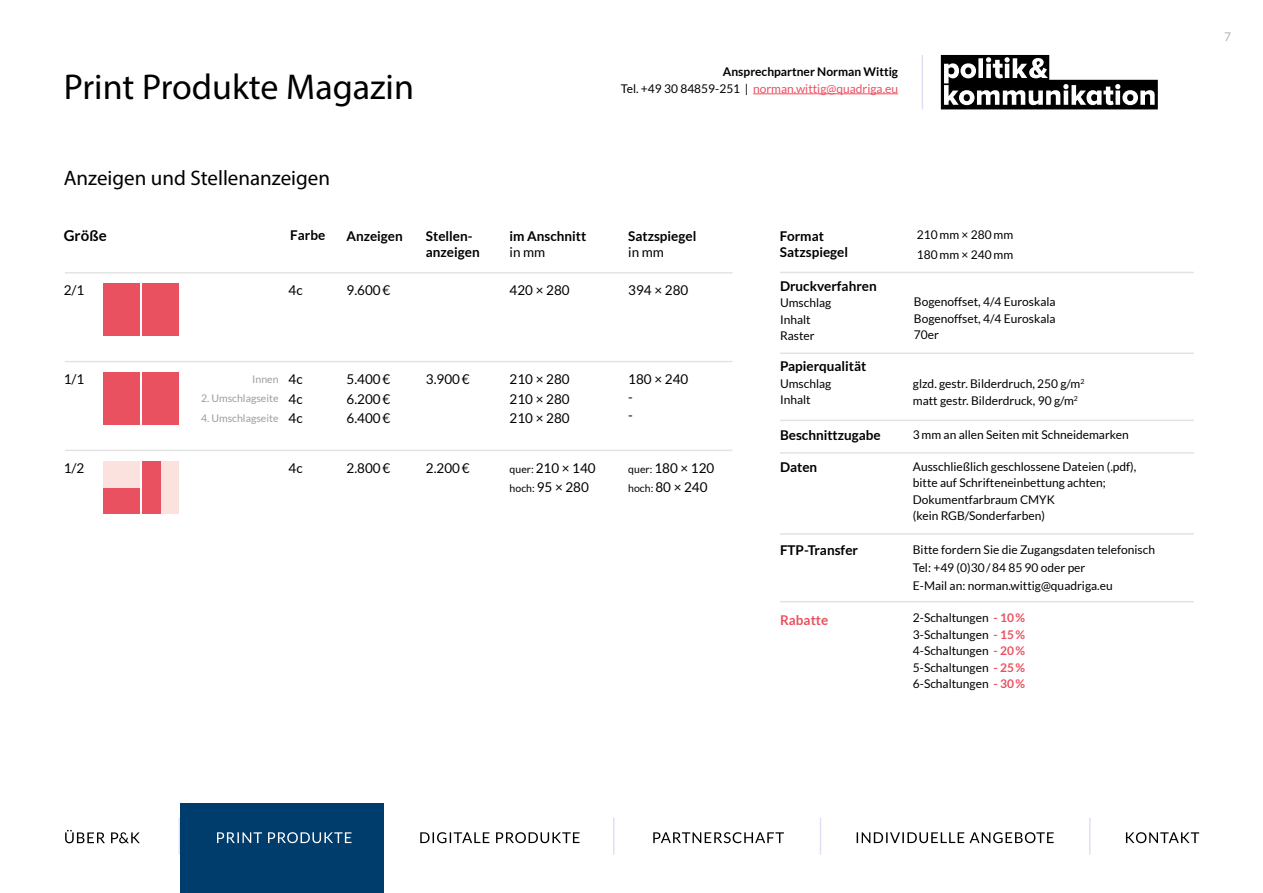
<style>
.page{position:relative;width:1263px;height:893px;background:#fff}
.page>*{position:absolute;margin:0;border:0;box-sizing:border-box;transform-origin:0 0}
.t1{font:36px "Myriad Pro";color:#000}
.t2{font:21px "Myriad Pro";color:#000}
.t3{font:700 15px "Lato";color:#000}
.t4{font:13.5px/19.5px "Lato";color:#000;text-align:justify}
.t5{font:700 13.5px/16.5px "Lato";color:#000}
.t6{font:700 13.5px "Lato";color:#ea5160}
.t7{font:12px/16.5px "Lato";color:#000}
.t8{font:12px "Lato";color:#ea5160}
.t9{font:700 12px "Lato";color:#000}
.t10{font:12px "Lato";color:#b2b2b2}
.t11{font:10.5px "Lato";color:#9d9d9c}
.s1{color:#000}
.s2{font-size:10.5px}
.s3{font-weight:700;color:#ea5160}
</style>
<div class="page">
<hr style="left:921px;top:55px;width:2px;height:54px;background:#e0e0f4">
<hr style="left:753px;top:93px;width:145px;height:1px;background:#ea5160">
<svg style="left:857px;top:832px;width:197px;height:11px"></svg>
<svg style="left:1126px;top:832px;width:73px;height:11px"></svg>
<hr style="left:613px;top:817px;width:1px;height:38px;background:#e0e0f4">
<hr style="left:820px;top:817px;width:1px;height:38px;background:#e0e0f4">
<hr style="left:1089px;top:817px;width:1px;height:38px;background:#e0e0f4">
<hr style="left:179px;top:817px;width:1px;height:38px;background:#e0e0f4">
<svg style="left:420px;top:832px;width:159px;height:11px"></svg>
<div style="left:180px;top:804px;width:203px;height:89px;background:#003c6c"></div>
<svg style="left:217px;top:832px;width:134px;height:11px"></svg>
<svg style="left:653px;top:832px;width:131px;height:11px"></svg>
<svg style="left:65px;top:830px;width:75px;height:13px"></svg>
<svg style="left:941px;top:55px;width:217px;height:54px"></svg>
<hr style="left:65px;top:361px;width:667px;height:1px;background:#e4e3e3">
<hr style="left:65px;top:272px;width:667px;height:2px;background:#e4e3e3">
<hr style="left:65px;top:450px;width:667px;height:1px;background:#e4e3e3">
<div style="left:103px;top:462px;width:37px;height:52px;background:#ea5160"></div>
<div style="left:103px;top:462px;width:37px;height:26px;background:#fce2df"></div>
<div style="left:142px;top:462px;width:37px;height:52px;background:#ea5160"></div>
<div style="left:161px;top:462px;width:18px;height:52px;background:#fce2df"></div>
<div style="left:103px;top:284px;width:37px;height:52px;background:#ea5160"></div>
<div style="left:142px;top:284px;width:37px;height:52px;background:#ea5160"></div>
<div style="left:103px;top:373px;width:37px;height:52px;background:#ea5160"></div>
<div style="left:142px;top:373px;width:37px;height:52px;background:#ea5160"></div>
<hr style="left:780px;top:272px;width:414px;height:1px;background:#e4e3e3">
<hr style="left:780px;top:352px;width:414px;height:2px;background:#e4e3e3">
<hr style="left:780px;top:420px;width:414px;height:1px;background:#e4e3e3">
<hr style="left:780px;top:452px;width:414px;height:2px;background:#e4e3e3">
<hr style="left:780px;top:533px;width:414px;height:2px;background:#e4e3e3">
<hr style="left:780px;top:601px;width:414px;height:1px;background:#e4e3e3">
<p class="t9" style="left:723px;top:66px;width:177px">Ansprechpartner Norman Wittig</p>
<h1 class="t1" style="left:64px;top:69px;width:352px">Print Produkte Magazin</h1>
<p class="t8" style="left:621px;top:82px;width:279px"><span class="s1">Tel. +49 30 84859-251 |</span> norman.wittig@quadriga.eu</p>
<h2 class="t2" style="left:64px;top:168px;width:268px">Anzeigen und Stellenanzeigen</h2>
<p class="t3" style="left:64px;top:227px;width:45px">Größe</p>
<p class="t4" style="left:64px;top:280px;width:22px">2/1</p>
<p class="t5" style="left:290px;top:227px;width:37px">Farbe</p>
<p class="t4" style="left:289px;top:280px;width:16px">4c</p>
<p class="t5" style="left:346px;top:228px;width:58px">Anzeigen</p>
<p class="t4" style="left:347px;top:280px;width:45px">9.600€</p>
<p class="t5" style="left:426px;top:228px;width:55px">Stellen&shy;anzeigen</p>
<p class="t5" style="left:510px;top:228px;width:78px">im Anschnitt</p>
<p class="t4" style="left:510px;top:243px;width:37px">in mm</p>
<p class="t4" style="left:510px;top:280px;width:62px">420 × 280</p>
<p class="t5" style="left:628px;top:228px;width:70px">Satzspiegel</p>
<p class="t4" style="left:628px;top:243px;width:37px">in mm</p>
<p class="t4" style="left:628px;top:280px;width:62px">394 × 280</p>
<p class="t4" style="left:64px;top:370px;width:22px">1/1</p>
<p class="t11" style="left:252px;top:373px;width:28px">Innen</p>
<p class="t11" style="left:201px;top:393px;width:79px">2. Umschlagseite</p>
<p class="t11" style="left:201px;top:412px;width:79px">4. Umschlagseite</p>
<p class="t4" style="left:289px;top:370px;width:16px">4c 4c 4c</p>
<p class="t4" style="left:347px;top:370px;width:45px">5.400€ 6.200€ 6.400€</p>
<p class="t4" style="left:426px;top:370px;width:45px">3.900€</p>
<p class="t4" style="left:510px;top:370px;width:62px">210 × 280<br>210 × 280<br>210 × 280</p>
<p class="t4" style="left:628px;top:370px;width:62px;line-height:18px;text-align:left">180 × 240 -<br>-</p>
<p class="t4" style="left:64px;top:458px;width:22px">1/2</p>
<p class="t4" style="left:289px;top:458px;width:16px">4c</p>
<p class="t4" style="left:347px;top:458px;width:45px">2.800€</p>
<p class="t4" style="left:426px;top:458px;width:45px">2.200€</p>
<p class="t4" style="left:510px;top:458px;width:88px"><span class="s2">quer:</span> 210 × 140 <span class="s2">hoch:</span> 95 × 280</p>
<p class="t4" style="left:628px;top:458px;width:88px"><span class="s2">quer:</span> 180 × 120 <span class="s2">hoch:</span> 80 × 240</p>
<p class="t5" style="left:780px;top:227px;width:70px">Format<br>Satzspiegel</p>
<p class="t5" style="left:780px;top:278px;width:98px">Druckverfahren</p>
<p class="t7" style="left:780px;top:295px;width:53px">Umschlag<br>Inhalt<br>Raster</p>
<p class="t5" style="left:780px;top:358px;width:88px">Papierqualität</p>
<p class="t7" style="left:780px;top:375px;width:53px">Umschlag<br>Inhalt</p>
<p class="t5" style="left:780px;top:427px;width:102px">Beschnittzugabe</p>
<p class="t5" style="left:780px;top:459px;width:39px">Daten</p>
<p class="t5" style="left:780px;top:542px;width:80px">FTP-Transfer</p>
<p class="t6" style="left:780px;top:613px;width:50px">Rabatte</p>
<p class="t7" style="left:917px;top:225px;width:98px;line-height:19.5px">210 mm × 280 mm<br>180 mm × 240 mm</p>
<p class="t7" style="left:914px;top:294px;width:143px;text-align:justify">Bogenoffset, 4/4 Euroskala Bogenoffset, 4/4 Euroskala 70er</p>
<p class="t7" style="left:913px;top:376px;width:173px">glzd. gestr. Bilderdruch, 250 g/m<sup>2 </sup>matt gestr. Bilderdruck, 90 g/m<sup>2</sup></p>
<p class="t7" style="left:913px;top:427px;width:217px">3 mm an allen Seiten mit Schneidemarken</p>
<p class="t7" style="left:913px;top:458px;width:225px">Ausschließlich geschlossene Dateien (.pdf), bitte auf Schrifteneinbettung achten; Dokumentfarbraum CMYK<br>(kein RGB/Sonderfarben)</p>
<p class="t7" style="left:913px;top:540px;width:244px;line-height:18px">Bitte fordern Sie die Zugangsdaten telefonisch<br>Tel: +49 (0)30 / 84 85 90 oder per<br>E-Mail an: norman.wittig@quadriga.eu</p>
<p class="t7" style="left:913px;top:609px;width:114px;text-align:justify">2-Schaltungen <span class="s3">- 10 % </span>3-Schaltungen <span class="s3">- 15 % </span>4-Schaltungen <span class="s3">- 20 % </span>5-Schaltungen <span class="s3">- 25 % </span>6-Schaltungen <span class="s3">- 30 %</span></p>
<p class="t10" style="left:1224px;top:30px;width:8px">7</p>
</div>
